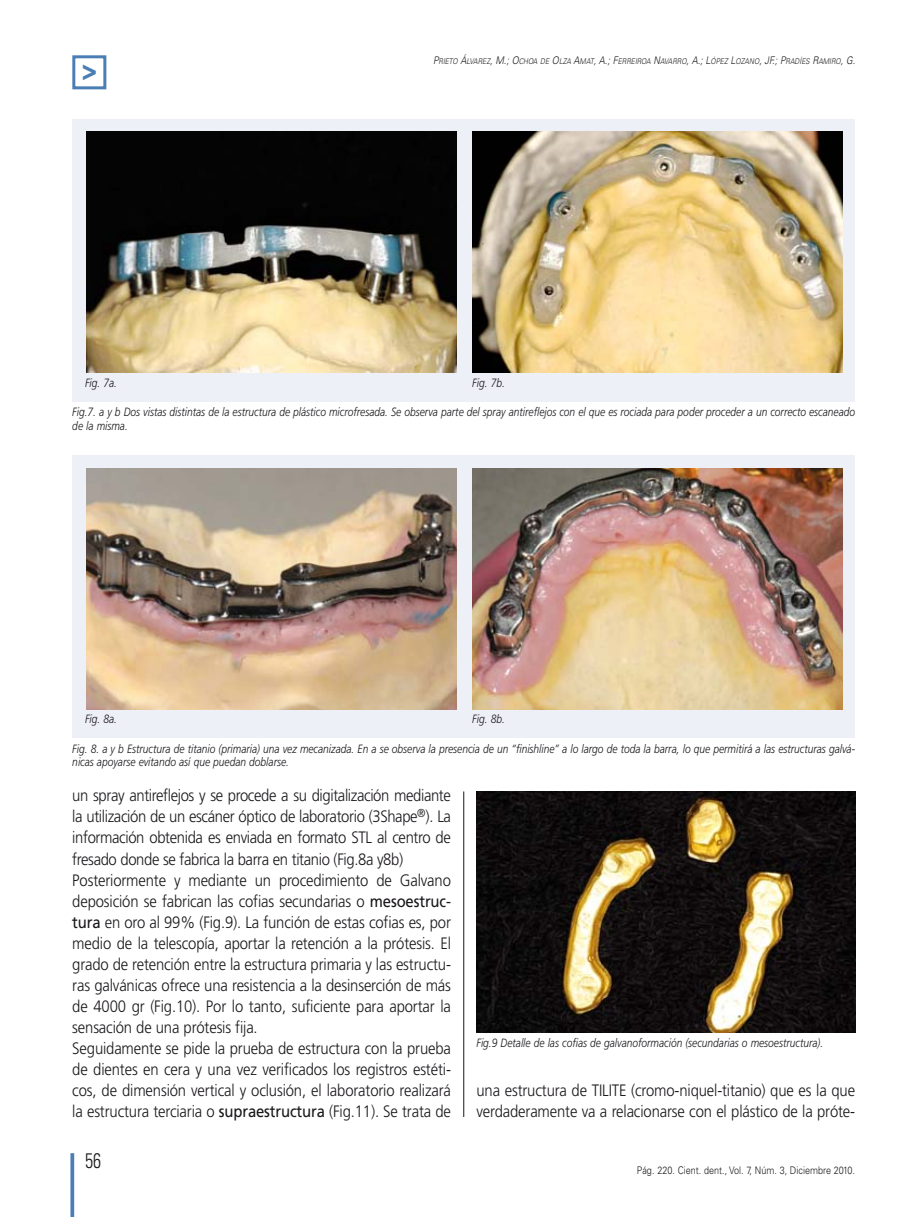
<style>
.page{position:relative;width:919px;height:1217px;background:#fff}
.page>*{position:absolute;margin:0;border:0;box-sizing:border-box;transform-origin:0 0}
.t1{font:900 30px "Frutiger";color:#4b7eb4;scale:.85 1}
.t2{font:300 condensed 21px "Univers";color:#1a171b;scale:.86 1}
.t3{font:300 16.5px/21px "Frutiger";letter-spacing:-.01em;color:#1a171b;scale:.9 1}
.t4{font:italic 300 12px/13.5px "Frutiger";color:#1a171b;scale:.85 1}
.t5{font:300 10.5px "Univers";color:#1a171b;scale:.86 1}
.t6{font:italic 300 7.8px "Univers";color:#1a171b;scale:.86 1}
.s1{font-size:10.5px}
.s2{font-weight:400}
</style>
<div class="page">
<hr style="left:463px;top:791px;width:1px;height:325px;background:#1a171b">
<div style="left:72px;top:455px;width:783px;height:283px;background:#eef0f7"></div>
<img style="left:86px;top:468px;width:370px;height:241px">
<img style="left:472px;top:468px;width:370px;height:241px">
<div style="left:72px;top:55px;width:34px;height:34px;border:3px solid #4b7eb4"></div>
<svg style="left:70px;top:1153px;width:4px;height:63px"></svg>
<div style="left:72px;top:119px;width:783px;height:283px;background:#eef0f7"></div>
<img style="left:86px;top:132px;width:370px;height:241px">
<img style="left:472px;top:132px;width:370px;height:241px">
<img style="left:476px;top:791px;width:379px;height:241px">
<h1 class="t1" style="left:82px;top:58px;width:20px">&gt;</h1>
<p class="t6" style="left:433px;top:58px;width:494px"><span class="s1">P</span>RIETO <span class="s1">Á</span>LVAREZ<span class="s1">, M.; O</span>CHOA DE <span class="s1">O</span>LZA <span class="s1">A</span>MAT<span class="s1">, A.; F</span>ERREIROA <span class="s1">N</span>AVARRO<span class="s1">, A.; L</span>ÓPEZ <span class="s1">L</span>OZANO<span class="s1">, JF.; P</span>RADÍES <span class="s1">R</span>AMIRO<span class="s1">, G.</span></p>
<p class="t4" style="left:85px;top:377px;width:39px">Fig. 7a.</p>
<p class="t4" style="left:472px;top:377px;width:40px">Fig. 7b.</p>
<p class="t4" style="left:72px;top:406px;width:922px">Fig.7. a y b Dos vistas distintas de la estructura de plástico microfresada. Se observa parte del spray antireflejos con el que es rociada para poder proceder a un correcto escaneado de la misma.</p>
<p class="t4" style="left:85px;top:713px;width:39px">Fig. 8a.</p>
<p class="t4" style="left:472px;top:713px;width:40px">Fig. 8b.</p>
<p class="t4" style="left:72px;top:742px;width:922px">Fig. 8. a y b Estructura de titanio (primaria) una vez mecanizada. En a se observa la presencia de un “finishline” a lo largo de toda la barra, lo que permitirá a las estructuras galvá&shy;nicas apoyarse evitando así que puedan doblarse.</p>
<p class="t3" style="left:72px;top:786px;width:422px">un spray antireflejos y se procede a su digitalización mediante la utilización de un escáner óptico de laboratorio (3Shape<sup>®</sup>). La información obtenida es enviada en formato STL al centro de fresado donde se fabrica la barra en titanio (Fig.8a y8b)<br>Posteriormente y mediante un procedimiento de Galvano deposición se fabrican las cofias secundarias o <span class="s2">mesoestruc&shy;tura</span> en oro al 99% (Fig.9). La función de estas cofias es, por medio de la telescopía, aportar la retención a la prótesis. El grado de retención entre la estructura primaria y las estructu&shy;ras galvánicas ofrece una resistencia a la desinserción de más de 4000 gr (Fig.10). Por lo tanto, suficiente para aportar la sensación de una prótesis fija.<br>Seguidamente se pide la prueba de estructura con la prueba de dientes en cera y una vez verificados los registros estéti&shy;cos, de dimensión vertical y oclusión, el laboratorio realizará la estructura terciaria o <span class="s2">supraestructura</span> (Fig.11). Se trata de</p>
<p class="t2" style="left:85px;top:1152px;width:20px">56</p>
<p class="t4" style="left:476px;top:1036px;width:409px">Fig.9 Detalle de las cofias de galvanoformación (secundarias o mesoestructura).</p>
<p class="t3" style="left:476px;top:1080px;width:422px">una estructura de TILITE (cromo-niquel-titanio) que es la que verdaderamente va a relacionarse con el plástico de la próte-</p>
<p class="t5" style="left:636px;top:1166px;width:255px">Pág. 220. Cient. dent., Vol. 7, Núm. 3, Diciembre 2010.</p>
</div>
